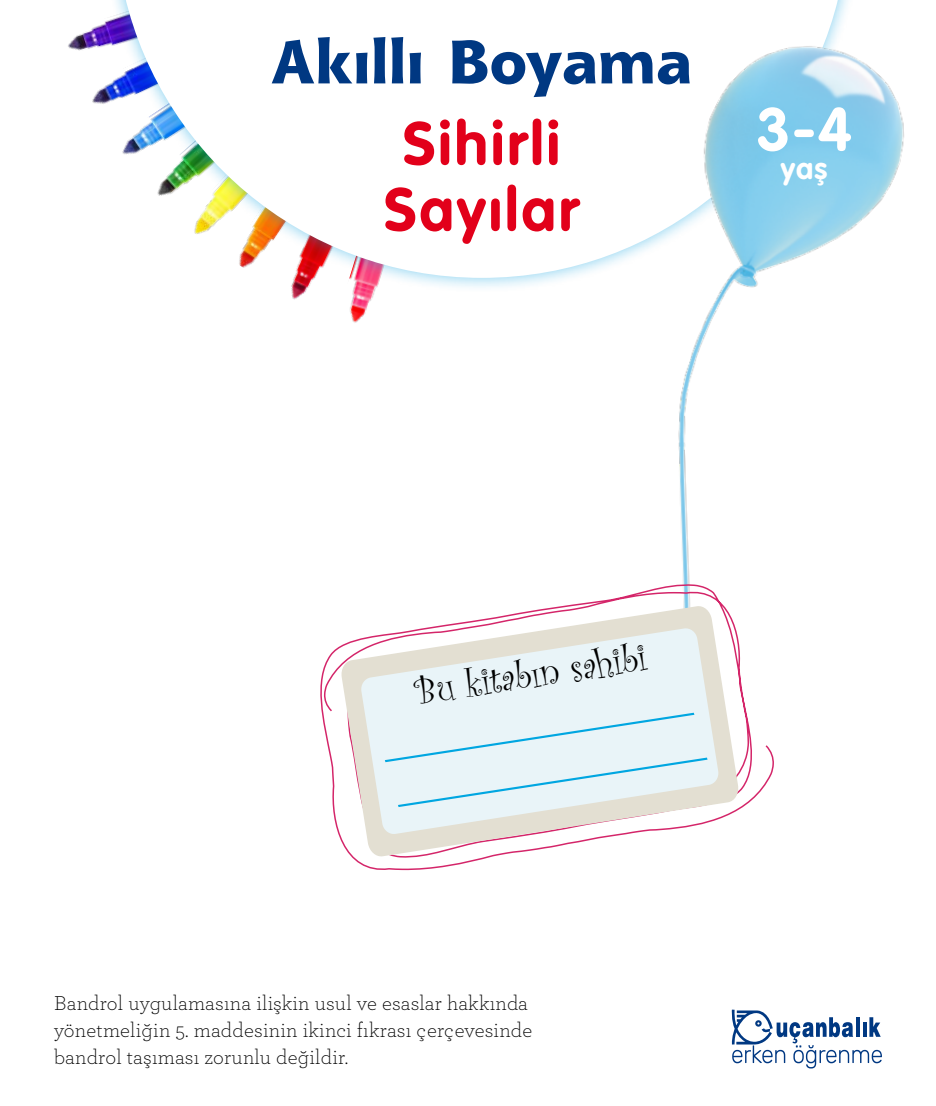
<style>
.page{position:relative;width:936px;height:1106px;background:#fff}
.page>*{position:absolute;margin:0;border:0;box-sizing:border-box;transform-origin:0 0}
.t1{font:700 60px/66px "VAG Rounded";letter-spacing:.05em;color:#e2001a;text-align:center}
.t2{font:800 60px "Shannon";letter-spacing:.02em;color:#003882}
.t3{font:700 60px "VAG Rounded";color:#fff}
.t4{font:38.25px "Curlz";color:#000}
.t5{font:700 30px "VAG Rounded";color:#fff}
.t6{font:300 21px/27px "Archer";letter-spacing:.01em;color:#000}
</style>
<div class="page">
<img style="left:350px;top:294px;width:24px;height:29px">
<img style="left:68px;top:33px;width:16px;height:18px">
<img style="left:84px;top:21px;width:23px;height:83px">
<div style="left:107px;top:0;width:749px;height:294px;background:#009ee0;opacity:.5"></div>
<svg style="left:121px;top:0;width:720px;height:278px"></svg>
<img style="left:639px;top:27px;width:265px;height:415px">
<img style="left:678px;top:442px;width:12px;height:139px">
<svg style="left:731px;top:1009px;width:150px;height:59px"></svg>
<svg style="left:320px;top:581px;width:454px;height:289px"></svg>
<svg style="left:340px;top:605px;width:399px;height:252px"></svg>
<svg style="left:360px;top:627px;width:359px;height:207px"></svg>
<svg style="left:384px;top:648px;width:310px;height:178px;background:#e7f0f2"></svg>
<svg style="left:397px;top:693px;width:310px;height:178px;fill:#e9f4f8"></svg>
<h1 class="t2" style="left:271px;top:23px;width:422px">Akıllı Boyama</h1>
<h1 class="t1" style="left:384px;top:110px;width:196px">Sihirli<br>Sayılar</h1>
<h1 class="t3" style="left:756px;top:94px;width:97px">3-4</h1>
<h3 class="t5" style="left:780px;top:151px;width:48px">yaş</h3>
<h2 class="t4" style="left:411px;top:666px;width:234px;rotate:-9deg">Bu kitabın sahibi</h2>
<p class="t6" style="left:54px;top:988px;width:479px">Bandrol uygulamasına ilişkin usul ve esaslar hakkında yönetmeliğin 5. maddesinin ikinci fıkrası çerçevesinde bandrol taşıması zorunlu değildir.</p>
</div>
